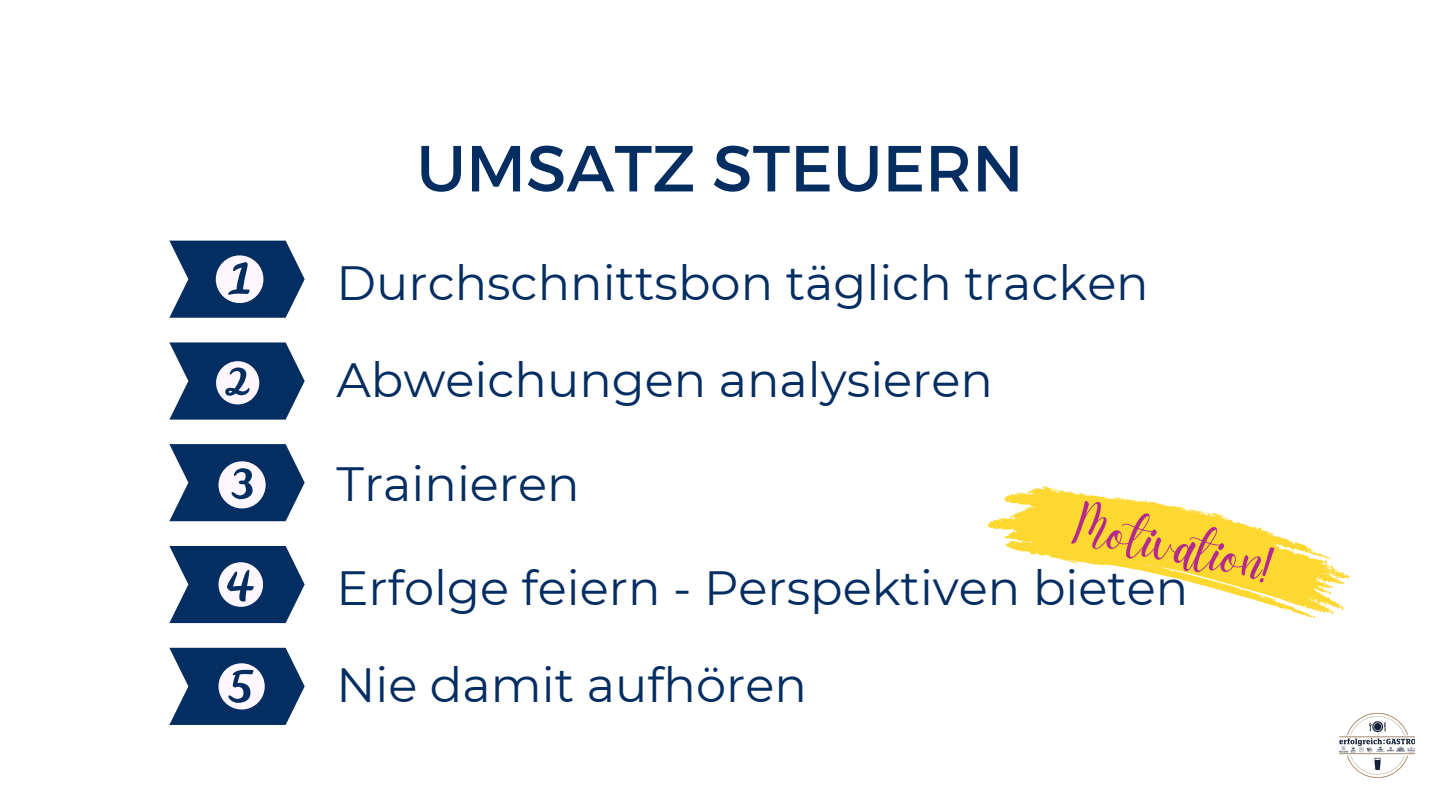
<style>
.page{position:relative;width:1440px;height:810px;background:#fff}
.page>*{position:absolute;margin:0;border:0;box-sizing:border-box;transform-origin:0 0}
.t1{font:65px "Montserrat";color:#042d62}
.t2{font:60px "Daydream";color:#b3298d}
.t3{font:48px "Montserrat";color:#042d62}
</style>
<div class="page">
<svg style="left:169px;top:241px;width:136px;height:77px"></svg>
<svg style="left:169px;top:342px;width:136px;height:78px"></svg>
<svg style="left:169px;top:444px;width:136px;height:77px"></svg>
<svg style="left:169px;top:546px;width:136px;height:77px"></svg>
<svg style="left:169px;top:648px;width:136px;height:77px"></svg>
<svg style="left:988px;top:485px;width:363px;height:133px"></svg>
<img style="left:1340px;top:713px;width:75px;height:65px">
<h1 class="t1" style="left:416px;top:126px;width:609px">UMSATZ STEUERN</h1>
<p class="t3" style="left:336px;top:254px;width:814px">Durchschnittsbon täglich tracken</p>
<p class="t3" style="left:336px;top:351px;width:658px">Abweichungen analysieren</p>
<p class="t3" style="left:336px;top:455px;width:245px">Trainieren</p>
<p class="t2" style="left:1081px;top:491px;width:204px;rotate:11deg">Motivation!</p>
<p class="t3" style="left:336px;top:558px;width:853px">Erfolge feiern - Perspektiven bieten</p>
<p class="t3" style="left:336px;top:655px;width:472px">Nie damit aufhören</p>
</div>
